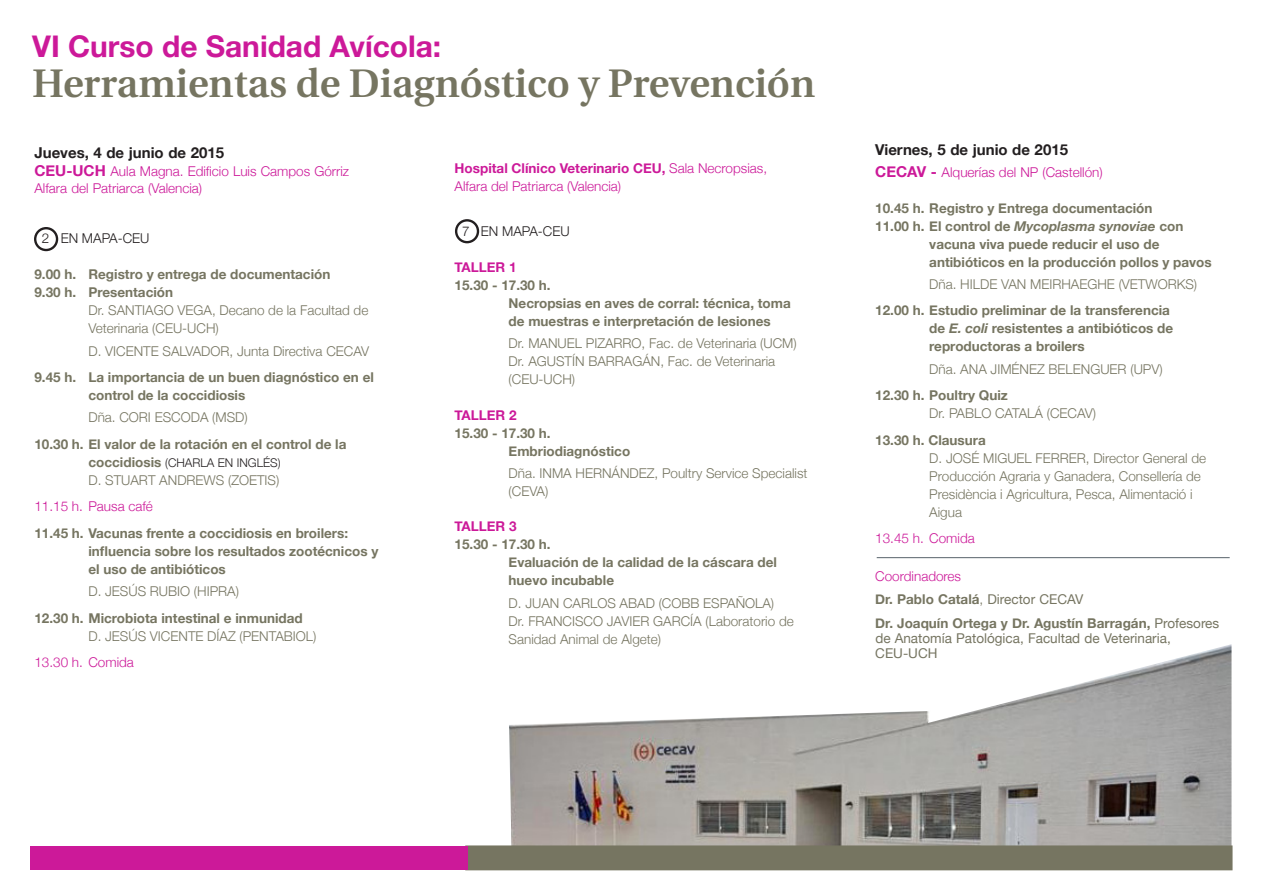
<style>
.page{position:relative;width:1263px;height:893px;background:#fff}
.page>*{position:absolute;margin:0;border:0;box-sizing:border-box;transform-origin:0 0}
.unknown_style2{font:600 39.75px "Utopia";color:#767561}
.unknown_style2-2{font:700 29.85px "Helvetica Neue";color:#cc1999}
.t1{font:700 15px "Helvetica Neue";color:#231f20}
.Título_7{font:700 13.5px/18px "Helvetica Neue";color:#767561}
.Título_7-2{font:300 13.5px/18px "Helvetica Neue";color:#767561}
.Título_7-3{font:300 13.5px/18px "Helvetica Neue";color:#cc1999}
.t2{font:13.5px/15px "Helvetica Neue";color:#767561}
.Título_7-4{font:300 13.5px "Helvetica Neue";color:#231f20}
.Título_7-5{font:700 13.5px "Helvetica Neue";color:#cc1999}
.Título_7-6{font:300 12px "Helvetica Neue";color:#231f20}
.s1{font-weight:700;font-size:15px}
.s2{font-weight:700;font-size:13.5px;color:#767561}
.s3{font-weight:700}
.s4{font-style:italic}
.s5{font-weight:300}
.s6{font-weight:400}
</style>
<div class="page">
<img style="left:509px;top:644px;width:722px;height:201px">
<div style="left:465px;top:845px;width:767px;height:25px;background:#767561;border:2px solid #767561"></div>
<div style="left:31px;top:846px;width:437px;height:24px;background:#cc1999"></div>
<div style="left:34px;top:227px;width:24px;height:24px;border:2px solid #231f20;border-radius:50%"></div>
<div style="left:455px;top:219px;width:24px;height:24px;border:2px solid #231f20;border-radius:50%"></div>
<hr style="left:877px;top:557px;width:353px;height:1px;background:#6a747b">
<p class="unknown_style2-2" style="left:32px;top:19px;width:410px">VI Curso de Sanidad Avícola:</p>
<p class="unknown_style2" style="left:32px;top:61px;width:784px">Herramientas de Diagnóstico y Prevención</p>
<p class="t1" style="left:34px;top:139px;width:191px">Jueves, 4 de junio de 2015</p>
<p class="Título_7-3" style="left:34px;top:162px;width:316px"><span class="s1">CEU-UCH</span> Aula Magna. Edificio Luis Campos Górriz</p>
<p class="Título_7-3" style="left:34px;top:178px;width:169px">Alfara del Patriarca (Valencia)</p>
<p class="Título_7-4" style="left:42px;top:228px;width:109px">2 EN MAPA-CEU</p>
<p class="Título_7" style="left:34px;top:265px;width:297px">9.00 h. Registro y entrega de documentación</p>
<p class="Título_7" style="left:34px;top:283px;width:140px">9.30 h. Presentación</p>
<p class="Título_7-2" style="left:88px;top:301px;width:281px">Dr. SANTIAGO VEGA, Decano de la Facultad de<br>Veterinaria (CEU-UCH)</p>
<p class="Título_7-2" style="left:88px;top:341px;width:282px">D. VICENTE SALVADOR, Junta Directiva CECAV</p>
<p class="Título_7" style="left:88px;top:367px;width:287px;text-indent:-54px">9.45 h. La importancia de un buen diagnóstico en el control de la coccidiosis</p>
<p class="Título_7-2" style="left:88px;top:408px;width:161px">Dña. CORI ESCODA (MSD)</p>
<p class="Título_7" style="left:34px;top:434px;width:313px">10.30 h. El valor de la rotación en el control de la</p>
<p class="Título_7-6" style="left:88px;top:453px;width:194px"><span class="s2">coccidiosis</span> (CHARLA EN INGLÉS)</p>
<p class="Título_7-2" style="left:88px;top:470px;width:192px">D. STUART ANDREWS (ZOETIS)</p>
<p class="Título_7-3" style="left:34px;top:497px;width:120px">11.15 h. Pausa café</p>
<p class="Título_7" style="left:88px;top:523px;width:291px;text-indent:-54px">11.45 h. Vacunas frente a coccidiosis en broilers: influencia sobre los resultados zootécnicos y el uso de antibióticos</p>
<p class="Título_7-2" style="left:88px;top:581px;width:152px">D. JESÚS RUBIO (HIPRA)</p>
<p class="Título_7" style="left:34px;top:608px;width:270px">12.30 h. Microbiota intestinal e inmunidad</p>
<p class="Título_7-2" style="left:88px;top:626px;width:229px">D. JESÚS VICENTE DÍAZ (PENTABIOL)</p>
<p class="Título_7-3" style="left:34px;top:652px;width:101px">13.30 h. Comida</p>
<p class="Título_7-3" style="left:455px;top:159px;width:314px"><span class="s3">Hospital Clínico Veterinario CEU,</span> Sala Necropsias,<br>Alfara del Patriarca (Valencia)</p>
<p class="Título_7-4" style="left:462px;top:220px;width:109px">7 EN MAPA-CEU</p>
<p class="Título_7-5" style="left:455px;top:255px;width:64px">TALLER 1</p>
<p class="Título_7" style="left:455px;top:275px;width:98px">15.30 - 17.30 h.</p>
<p class="Título_7" style="left:509px;top:293px;width:284px">Necropsias en aves de corral: técnica, toma de muestras e interpretación de lesiones</p>
<p class="Título_7-2" style="left:509px;top:333px;width:290px">Dr. MANUEL PIZARRO, Fac. de Veterinaria (UCM)</p>
<p class="Título_7-2" style="left:509px;top:351px;width:268px">Dr. AGUSTÍN BARRAGÁN, Fac. de Veterinaria (CEU-UCH)</p>
<p class="Título_7-5" style="left:455px;top:403px;width:64px">TALLER 2</p>
<p class="Título_7" style="left:455px;top:423px;width:98px">15.30 - 17.30 h.</p>
<p class="Título_7" style="left:509px;top:441px;width:123px">Embriodiagnóstico</p>
<p class="Título_7-2" style="left:509px;top:464px;width:300px">Dña. INMA HERNÁNDEZ, Poultry Service Specialist (CEVA)</p>
<p class="Título_7-5" style="left:455px;top:514px;width:64px">TALLER 3</p>
<p class="Título_7" style="left:455px;top:535px;width:98px">15.30 - 17.30 h.</p>
<p class="Título_7" style="left:509px;top:553px;width:270px">Evaluación de la calidad de la cáscara del huevo incubable</p>
<p class="Título_7-2" style="left:509px;top:593px;width:267px">D. JUAN CARLOS ABAD (COBB ESPAÑOLA)</p>
<p class="Título_7-2" style="left:509px;top:611px;width:287px">Dr. FRANCISCO JAVIER GARCÍA (Laboratorio de<br>Sanidad Animal de Algete)</p>
<p class="t1" style="left:875px;top:136px;width:194px">Viernes, 5 de junio de 2015</p>
<p class="Título_7-3" style="left:875px;top:162px;width:229px"><span class="s1">CECAV -</span> Alquerías del NP (Castellón)</p>
<p class="Título_7" style="left:875px;top:198px;width:279px">10.45 h. Registro y Entrega documentación</p>
<p class="Título_7" style="left:929px;top:216px;width:284px;text-indent:-54px">11.00 h. El control de <span class="s4">Mycoplasma synoviae</span> con vacuna viva puede reducir el uso de antibióticos en la producción pollos y pavos</p>
<p class="Título_7-2" style="left:929px;top:274px;width:269px">Dña. HILDE VAN MEIRHAEGHE (VETWORKS)</p>
<p class="Título_7" style="left:929px;top:301px;width:245px;text-indent:-54px">12.00 h. Estudio preliminar de la transferencia de <span class="s4">E. coli</span> resistentes a antibióticos de reproductoras a broilers</p>
<p class="Título_7-2" style="left:929px;top:359px;width:235px">Dña. ANA JIMÉNEZ BELENGUER (UPV)</p>
<p class="Título_7" style="left:875px;top:386px;width:134px">12.30 h. Poultry Quiz</p>
<p class="Título_7-2" style="left:929px;top:404px;width:168px">Dr. PABLO CATALÁ (CECAV)</p>
<p class="Título_7" style="left:875px;top:430px;width:112px">13.30 h. Clausura</p>
<p class="Título_7-2" style="left:929px;top:448px;width:278px">D. JOSÉ MIGUEL FERRER, Director General de Producción Agraria y Ganadera, Consellería de Presidència i Agricultura, Pesca, Alimentació i Aigua</p>
<p class="Título_7-3" style="left:875px;top:529px;width:101px">13.45 h. Comida</p>
<p class="Título_7-3" style="left:875px;top:566px;width:87px">Coordinadores</p>
<p class="Título_7" style="left:875px;top:590px;width:210px">Dr. Pablo Catalá<span class="s5">,</span> <span class="s6">Director CECAV</span></p>
<p class="t2" style="left:875px;top:614px;width:345px"><span class="s3">Dr. Joaquín Ortega y Dr. Agustín Barragán,</span> Profesores de Anatomía Patológica, Facultad de Veterinaria,<br>CEU-UCH</p>
</div>
